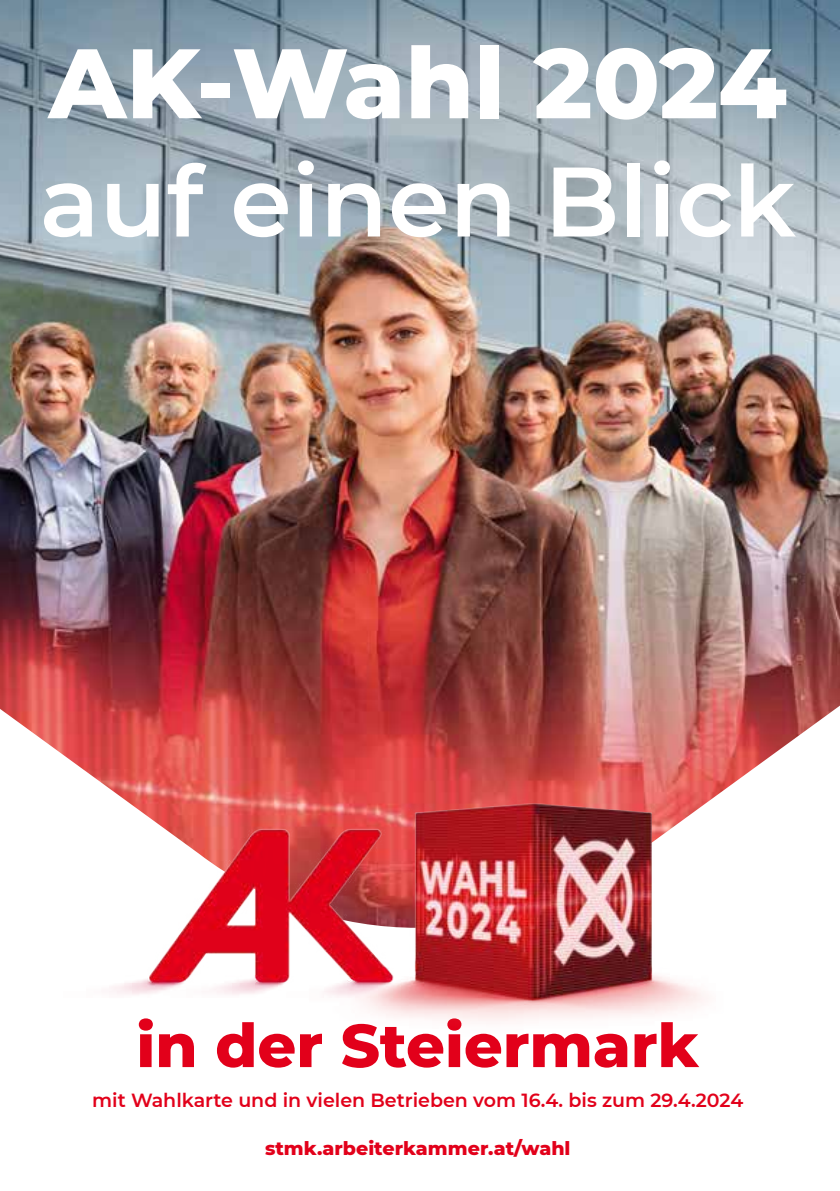
<style>
.page{position:relative;width:840px;height:1191px;background:#fff}
.page>*{position:absolute;margin:0;border:0;box-sizing:border-box;transform-origin:0 0}
.t1{font:600 98.6px/118.2px "Montserrat";color:#fff}
.t2{font:800 60.6px "Montserrat";color:#e2001a}
.t3{font:600 19px "Montserrat";color:#e2001a}
.t4{font:800 19px "Montserrat";color:#e2001a}
.s1{font-weight:800}
</style>
<div class="page">
<img style="left:0;top:0;width:839px;height:693px">
<svg style="left:0;top:693px;width:839px;height:98px;background:#d16361"></svg>
<img style="left:109px;top:791px;width:614px;height:230px">
<p class="t1" style="left:40px;top:20px;width:757px"><span class="s1">AK-Wahl 2024 </span>auf einen Blick</p>
<p class="t2" style="left:136px;top:1001px;width:564px">in der Steiermark</p>
<p class="t3" style="left:92px;top:1086px;width:652px">mit Wahlkarte und in vielen Betrieben vom 16.4. bis zum 29.4.2024</p>
<p class="t4" style="left:265px;top:1133px;width:307px">stmk.arbeiterkammer.at/wahl</p>
</div>
